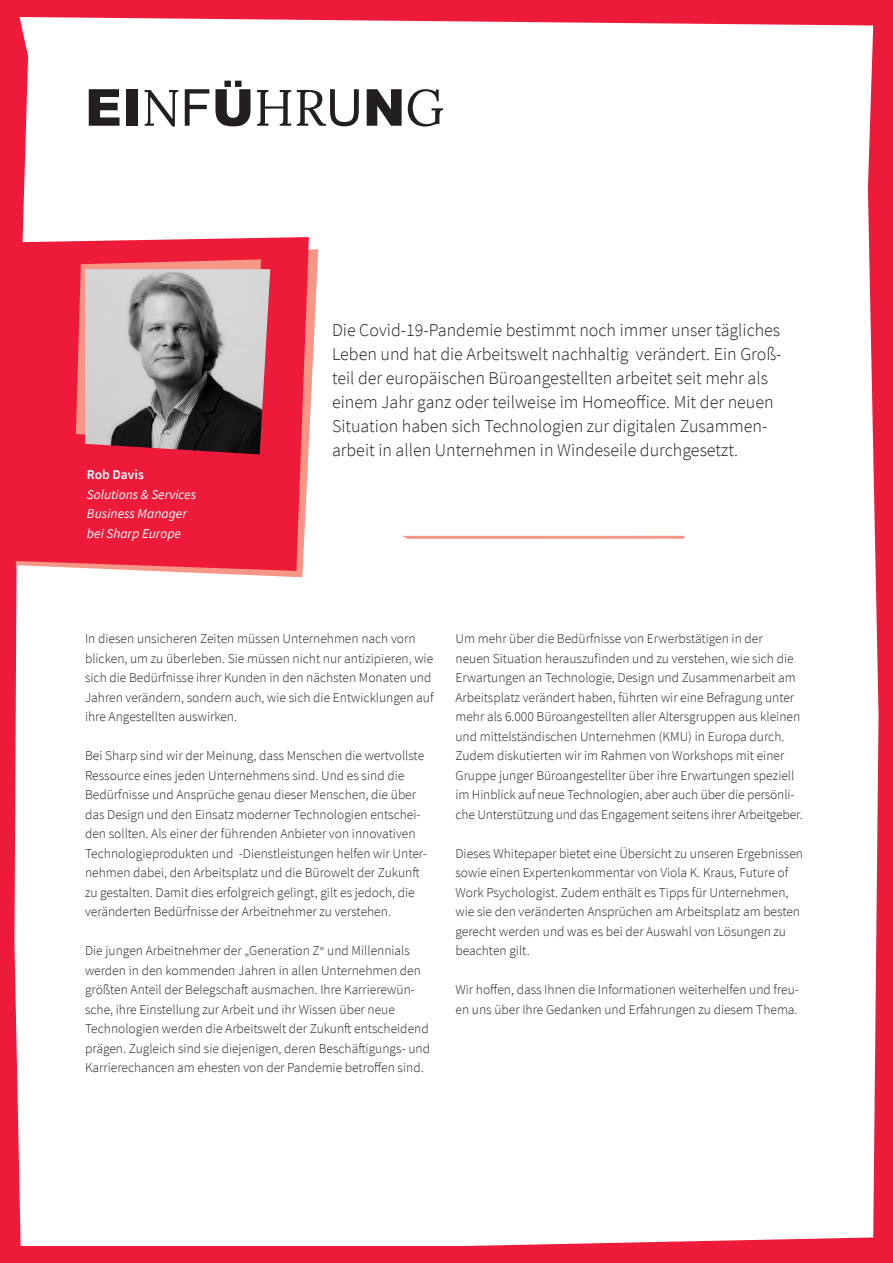
<style>
.page{position:relative;width:893px;height:1263px;background:#ed1a3a}
.page>*{position:absolute;margin:0;border:0;box-sizing:border-box;transform-origin:0 0}
.t1{font:900 51px "Arial";color:#231f20}
.lead_in_NEU{font:300 18px/24px "Source Sans Pro";color:#231f20}
.Body_Copy_NEU{font:300 13.5px/19.5px "Source Sans Pro";color:#231f20}
.Body_Copy{font:italic 13.5px/19.6px "Source Sans Pro";color:#fff}
.Body_Copy-2{font:600 13.5px "Source Sans Pro";color:#fff}
.s1{font-family:"Lora";font-weight:400}
.s2{font-weight:400}
</style>
<div class="page">
<div style="left:14px;top:17px;width:864px;height:1229px;background:#fff"></div>
<svg style="left:16px;top:249px;width:302px;height:328px;background:#fce0dc"></svg>
<svg style="left:14px;top:237px;width:295px;height:334px"></svg>
<svg style="left:76px;top:259px;width:185px;height:186px"></svg>
<img style="left:85px;top:269px;width:185px;height:185px">
<svg style="left:402px;top:536px;width:282px;height:3px"></svg>
<p class="t1" style="left:85px;top:70px;width:361px">EI<span class="s1">N</span><span class="s2">F</span>Ü<span class="s1">HR</span><span class="s2">U</span>N<span class="s1">G</span></p>
<p class="Body_Copy-2" style="left:87px;top:466px;width:59px">Rob Davis</p>
<p class="Body_Copy" style="left:87px;top:484px;width:111px">Solutions &amp; Services<br>Business Manager bei Sharp Europe</p>
<p class="lead_in_NEU" style="left:332px;top:318px;width:451px">Die Covid-19-Pandemie bestimmt noch immer unser tägliches Leben und hat die Arbeitswelt nachhaltig verändert. Ein Groß&shy;teil der europäischen Büroangestellten arbeitet seit mehr als einem Jahr ganz oder teilweise im Homeoffice. Mit der neuen Situation haben sich Technologien zur digitalen Zusammen&shy;arbeit in allen Unternehmen in Windeseile durchgesetzt.</p>
<p class="Body_Copy_NEU" style="left:85px;top:629px;width:350px">In diesen unsicheren Zeiten müssen Unternehmen nach vorn blicken, um zu überleben. Sie müssen nicht nur antizipieren, wie sich die Bedürfnisse ihrer Kunden in den nächsten Monaten und Jahren verändern, sondern auch, wie sich die Entwicklungen auf ihre Angestellten auswirken.</p>
<p class="Body_Copy_NEU" style="left:85px;top:746px;width:343px">Bei Sharp sind wir der Meinung, dass Menschen die wertvollste Ressource eines jeden Unternehmens sind. Und es sind die Bedürfnisse und Ansprüche genau dieser Menschen, die über das Design und den Einsatz moderner Technologien entschei&shy;den sollten. Als einer der führenden Anbieter von innovativen Technologieprodukten und -Dienstleistungen helfen wir Unter&shy;nehmen dabei, den Arbeitsplatz und die Bürowelt der Zukunft zu gestalten. Damit dies erfolgreich gelingt, gilt es jedoch, die veränderten Bedürfnisse der Arbeitnehmer zu verstehen.</p>
<p class="Body_Copy_NEU" style="left:85px;top:941px;width:347px">Die jungen Arbeitnehmer der „Generation Z“ und Millennials werden in den kommenden Jahren in allen Unternehmen den größten Anteil der Belegschaft ausmachen. Ihre Karrierewün&shy;sche, ihre Einstellung zur Arbeit und ihr Wissen über neue Technologien werden die Arbeitswelt der Zukunft entscheidend prägen. Zugleich sind sie diejenigen, deren Beschäftigungs- und Karrierechancen am ehesten von der Pandemie betroffen sind.</p>
<p class="Body_Copy_NEU" style="left:455px;top:629px;width:349px">Um mehr über die Bedürfnisse von Erwerbstätigen in der<br>neuen Situation herauszufinden und zu verstehen, wie sich die Erwartungen an Technologie, Design und Zusammenarbeit am Arbeitsplatz verändert haben, führten wir eine Befragung unter mehr als 6.000 Büroangestellten aller Altersgruppen aus kleinen und mittelständischen Unternehmen (KMU) in Europa durch.<br>Zudem diskutierten wir im Rahmen von Workshops mit einer Gruppe junger Büroangestellter über ihre Erwartungen speziell im Hinblick auf neue Technologien, aber auch über die persönli&shy;che Unterstützung und das Engagement seitens ihrer Arbeitgeber.</p>
<p class="Body_Copy_NEU" style="left:455px;top:844px;width:349px">Dieses Whitepaper bietet eine Übersicht zu unseren Ergebnissen sowie einen Expertenkommentar von Viola K. Kraus, Future of Work Psychologist. Zudem enthält es Tipps für Unternehmen, wie sie den veränderten Ansprüchen am Arbeitsplatz am besten gerecht werden und was es bei der Auswahl von Lösungen zu beachten gilt.</p>
<p class="Body_Copy_NEU" style="left:455px;top:980px;width:345px">Wir hoffen, dass Ihnen die Informationen weiterhelfen und freu&shy;en uns über Ihre Gedanken und Erfahrungen zu diesem Thema.</p>
</div>
